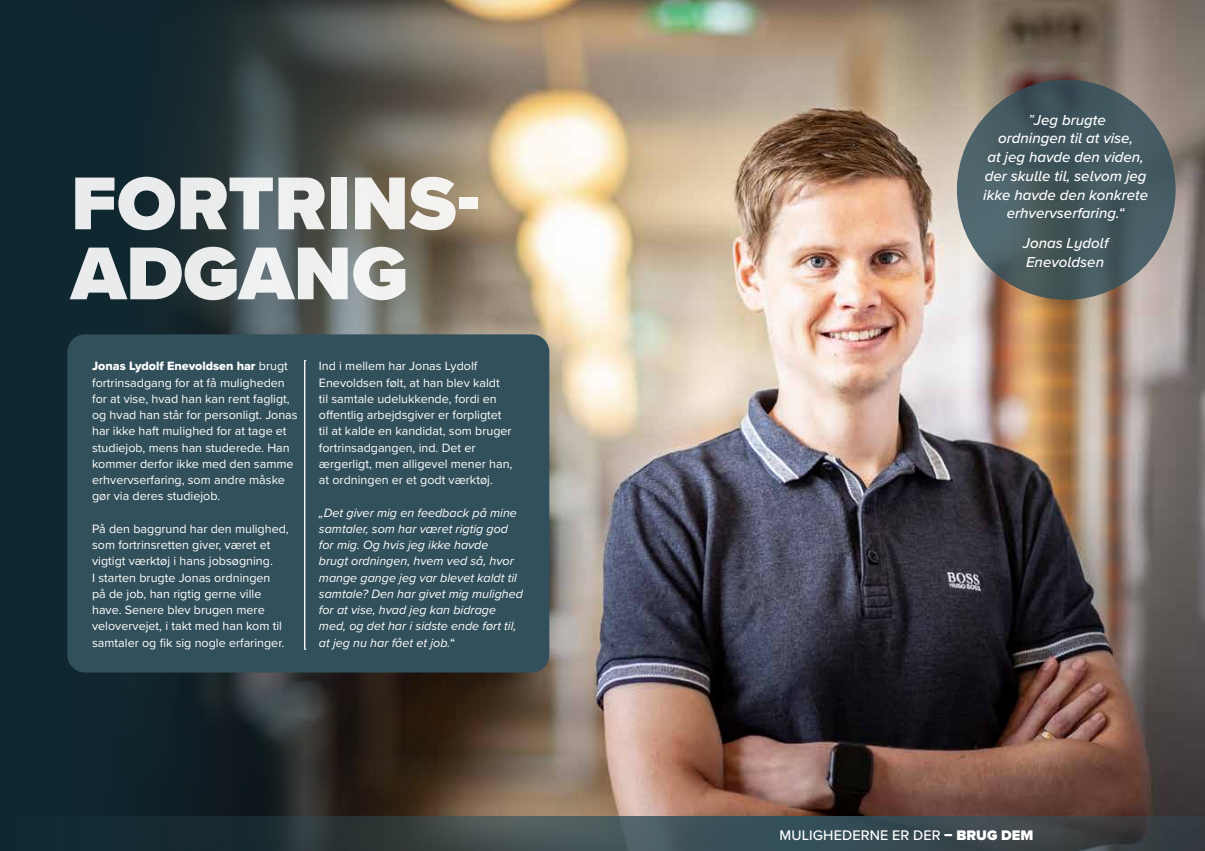
<style>
.page{position:relative;width:1205px;height:851px;background:#fff}
.page>*{position:absolute;margin:0;border:0;box-sizing:border-box;transform-origin:0 0}
.t1{font:900 77.5px/70px "Proxima Nova";color:#fff}
.t2{font:italic 500 15px/18.8px "Proxima Nova";color:#fff;text-align:center}
.t3{font:500 14.38px "Proxima Nova";letter-spacing:.01em;color:#fff}
.t4{font:12.5px/16.2px "Proxima Nova";color:#fff}
.t5{font:italic 12.5px/16.2px "Proxima Nova";color:#fff}
.t6{font:12.5px "Proxima Nova Extrabld";color:#fff}
.s1{font-family:"Proxima Nova"}
.s2{font-weight:500;font-style:normal}
.s3{font-weight:400}
.s4{font-weight:900}
</style>
<div class="page">
<div style="left:0;top:0;width:1205px;height:850px;background:#0f2730"></div>
<img style="left:68px;top:0;width:1137px;height:816px">
<svg style="left:957px;top:80px;width:218px;height:220px;background:#455a60"></svg>
<div style="left:67px;top:334px;width:482px;height:338px;background:#32505b;border-radius:18px"></div>
<svg style="left:305px;top:360px;width:1px;height:290px"></svg>
<svg style="left:265px;top:816px;width:940px;height:34px;background:#3b484c"></svg>
<h1 class="t1" style="left:71px;top:168px;width:410px">FORTRINS-<br>ADGANG</h1>
<p class="t6" style="left:92px;top:357px;width:197px">Jonas Lydolf Enevoldsen har <span class="s1">brugt</span></p>
<p class="t4" style="left:92px;top:373px;width:207px">fortrinsadgang for at få muligheden for at vise, hvad han kan rent fagligt, og hvad han står for personligt. Jonas har ikke haft mulighed for at tage et studiejob, mens han studerede. Han kommer derfor ikke med den samme erhvervserfaring, som andre måske gør via deres studiejob.</p>
<p class="t4" style="left:92px;top:520px;width:198px">På den baggrund har den mulighed, som fortrinsretten giver, været et vigtigt værktøj i hans jobsøgning.<br>I starten brugte Jonas ordningen<br>på de job, han rigtig gerne ville have. Senere blev brugen mere velovervejet, i takt med han kom til samtaler og fik sig nogle erfaringer.</p>
<p class="t4" style="left:319px;top:357px;width:195px">Ind i mellem har Jonas Lydolf Enevoldsen følt, at han blev kaldt<br>til samtale udelukkende, fordi en offentlig arbejdsgiver er forpligtet til at kalde en kandidat, som bruger fortrinsadgangen, ind. Det er ærgerligt, men alligevel mener han, at ordningen er et godt værktøj.</p>
<p class="t5" style="left:319px;top:503px;width:205px">„Det giver mig en feedback på mine samtaler, som har været rigtig god for mig. Og hvis jeg ikke havde<br>brugt ordningen, hvem ved så, hvor mange gange jeg var blevet kaldt til samtale? Den har givet mig mulighed for at vise, hvad jeg kan bidrage med, og det har i sidste ende ført til, at jeg nu har fået et job.<span class="s2">“</span></p>
<p class="t2" style="left:983px;top:110px;width:166px"><span class="s3">”</span>Jeg brugte<br>ordningen til at vise,<br>at jeg havde den viden, der skulle til, selvom jeg ikke havde den konkrete erhvervserfaring.“</p>
<p class="t2" style="left:1023px;top:233px;width:87px;text-align:left">Jonas Lydolf<br>Enevoldsen</p>
<p class="t3" style="left:779px;top:823px;width:255px">MULIGHEDERNE ER DER <span class="s4">– BRUG DEM</span></p>
</div>
